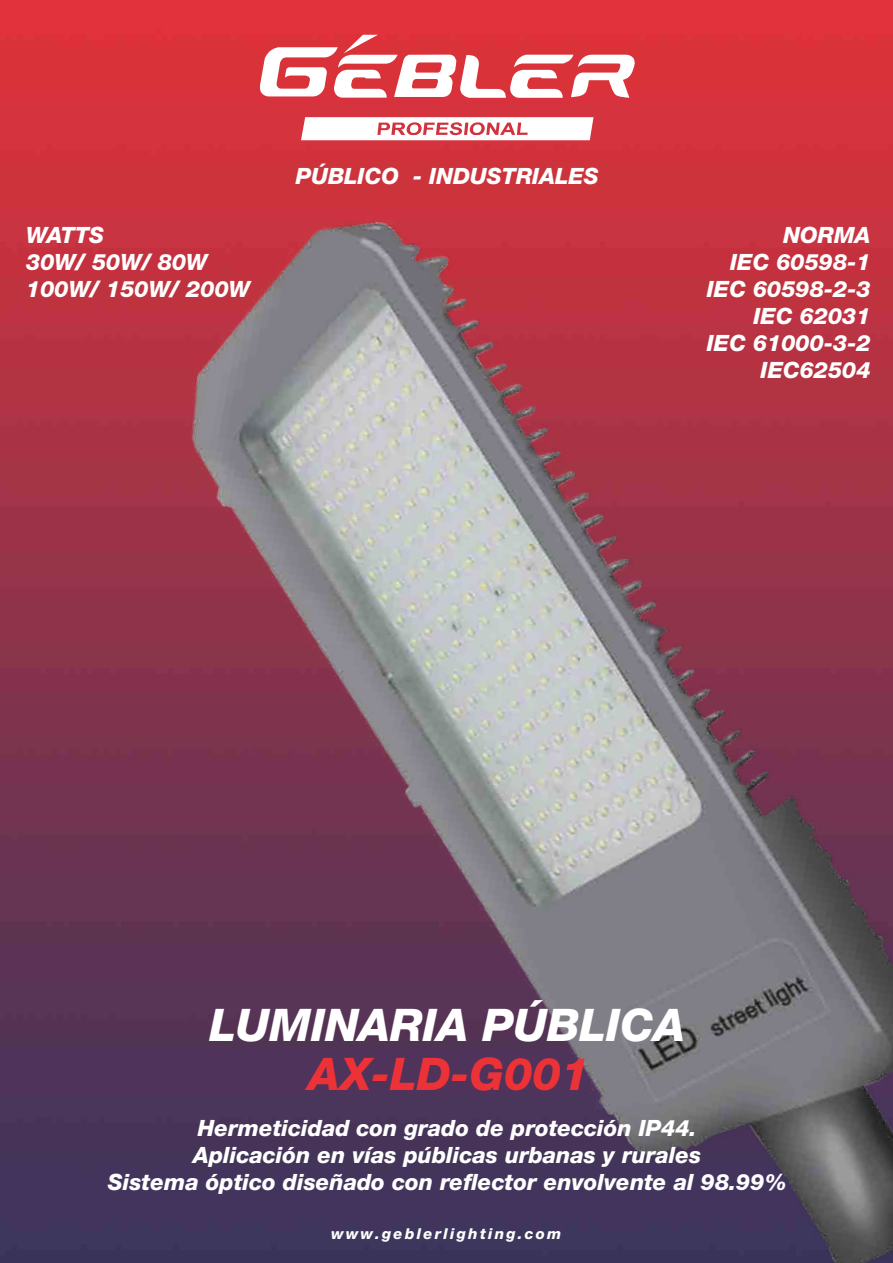
<style>
.page{position:relative;width:893px;height:1263px;background:#fff}
.page>*{position:absolute;margin:0;border:0;box-sizing:border-box;transform-origin:0 0}
.t1{font:italic 800 45px "Helvetica Neue LT Std";color:#fff}
.t2{font:italic 800 45px "Helvetica Neue LT Std";color:#ed3237}
.t3{font:italic 800 22.5px/27px "Helvetica Neue LT Std";color:#fff;text-align:right}
.t4{font:italic 800 15px "Helvetica Neue LT Std";letter-spacing:.15em;color:#fefefe}
</style>
<div class="page">
<img style="left:1px;top:0;width:892px;height:131px">
<svg style="left:259px;top:35px;width:378px;height:63px"></svg>
<svg style="left:301px;top:117px;width:292px;height:14px"></svg>
<img style="left:0;top:131px;width:893px;height:1132px">
<p class="t3" style="left:26px;top:221px;width:225px;text-align:left">WATTS<br>30W/ 50W/ 80W<br>100W/ 150W/ 200W</p>
<p class="t3" style="left:296px;top:162px;width:304px">PÚBLICO - INDUSTRIALES</p>
<p class="t3" style="left:707px;top:221px;width:165px">NORMA<br>IEC 60598-1<br>IEC 60598-2-3<br>IEC 62031<br>IEC 61000-3-2<br>IEC62504</p>
<h1 class="t1" style="left:209px;top:998px;width:477px">LUMINARIA PÚBLICA</h1>
<h1 class="t2" style="left:309px;top:1047px;width:282px">AX-LD-G001</h1>
<p class="t3" style="left:108px;top:1114px;width:680px;text-align:center">Hermeticidad con grado de protección IP44.<br>Aplicación en vías públicas urbanas y rurales<br>Sistema óptico diseñado con reflector envolvente al 98.99%</p>
<p class="t4" style="left:331px;top:1224px;width:232px">www.geblerlighting.com</p>
</div>
